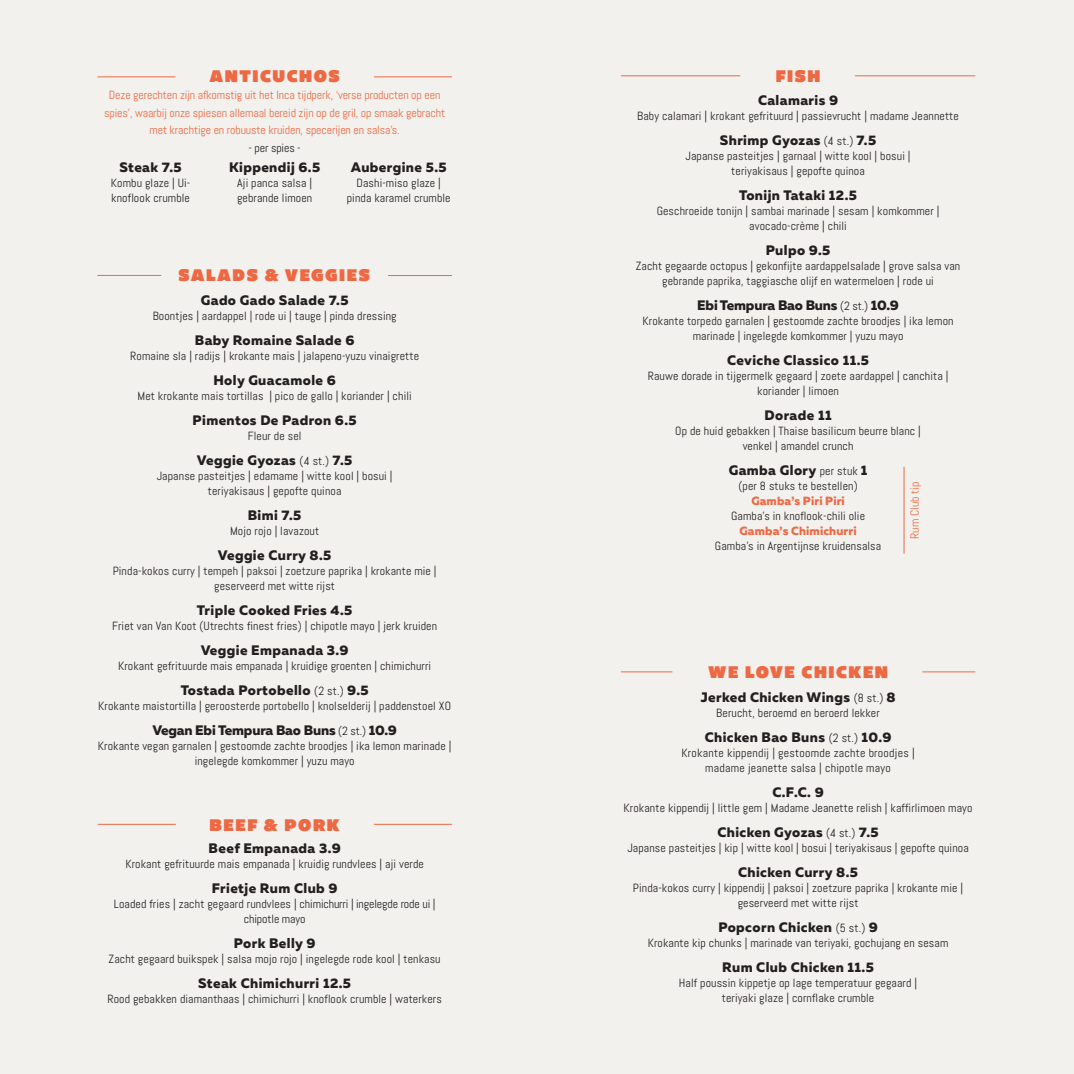
<style>
.page{position:relative;width:1074px;height:1074px;background:#f2f1ee}
.page>*{position:absolute;margin:0;border:0;box-sizing:border-box;transform-origin:0 0}
.t1{font:900 18.75px "Freight Sans U Pro Ultra";letter-spacing:.08em;color:#ee6943}
.t2{font:13.75px "Muller Extra Bold DEMO";letter-spacing:.03em;color:#231f20}
.t3{font:13.75px "Muller Extra Bold DEMO";letter-spacing:-.01em;color:#231f20}
.t4{font:11.88px/15px "Abel";letter-spacing:.01em;color:#231f20;text-align:center}
.t5{font:11.88px/17.5px "Abel";letter-spacing:-.01em;color:#ee6943;text-align:center}
.t6{font:11.88px/15px "Abel";letter-spacing:-.01em;color:#231f20;text-align:center}
.t7{font:11.88px "Muller Extra Bold DEMO";letter-spacing:.01em;color:#ee6943}
.s1{font-family:"Abel";font-size:11.88px}
.s2{font-family:"ABC Monument Grotesk";font-weight:800}
</style>
<div class="page">
<hr style="left:97px;top:275px;width:64px;height:1px;background:#ee6943">
<hr style="left:388px;top:275px;width:64px;height:1px;background:#ee6943">
<hr style="left:621px;top:671px;width:51px;height:1px;background:#ee6943">
<hr style="left:922px;top:671px;width:53px;height:1px;background:#ee6943">
<hr style="left:621px;top:75px;width:119px;height:1px;background:#ee6943">
<hr style="left:855px;top:75px;width:120px;height:1px;background:#ee6943">
<hr style="left:903px;top:467px;width:1px;height:86px;background:#ee6943">
<hr style="left:98px;top:824px;width:78px;height:1px;background:#ee6943">
<hr style="left:374px;top:824px;width:78px;height:1px;background:#ee6943">
<hr style="left:97px;top:77px;width:78px;height:1px;background:#ee6943">
<hr style="left:374px;top:77px;width:78px;height:1px;background:#ee6943">
<h1 class="t1" style="left:210px;top:63px;width:132px">ANTICUCHOS</h1>
<p class="t5" style="left:104px;top:86px;width:342px">Deze gerechten zijn afkomstig uit het Inca tijdperk, ‘verse producten op een spies’, waarbij onze spiesen allemaal bereid zijn op de gril, op smaak gebracht met krachtige en robuuste kruiden, specerijen en salsa’s.</p>
<p class="t6" style="left:249px;top:140px;width:54px">- per spies -</p>
<p class="t2" style="left:119px;top:159px;width:64px">Steak 7.5</p>
<p class="t4" style="left:111px;top:176px;width:81px;text-align:left">Kombu glaze | Ui&shy;knoflook crumble</p>
<p class="t2" style="left:229px;top:159px;width:93px">Kippendij 6.5</p>
<p class="t4" style="left:237px;top:176px;width:77px;text-align:left">Aji panca salsa | gebrande limoen</p>
<p class="t2" style="left:351px;top:159px;width:97px">Aubergine 5.5</p>
<p class="t4" style="left:347px;top:176px;width:105px">Dashi-miso glaze | pinda karamel crumble</p>
<h1 class="t1" style="left:178px;top:263px;width:193px">SALADS &amp; VEGGIES</h1>
<p class="t2" style="left:201px;top:291px;width:149px">Gado Gado Salade 7.5</p>
<p class="t4" style="left:153px;top:308px;width:245px">Boontjes | aardappel | rode ui | tauge | pinda dressing</p>
<p class="t2" style="left:195px;top:331px;width:161px">Baby Romaine Salade 6</p>
<p class="t4" style="left:130px;top:348px;width:290px">Romaine sla | radijs | krokante mais | jalapeno-yuzu vinaigrette</p>
<p class="t2" style="left:213px;top:371px;width:124px">Holy Guacamole 6</p>
<p class="t4" style="left:138px;top:388px;width:276px">Met krokante mais tortillas | pico de gallo | koriander | chili</p>
<p class="t2" style="left:192px;top:411px;width:166px">Pimentos De Padron 6.5</p>
<p class="t4" style="left:248px;top:428px;width:55px">Fleur de sel</p>
<p class="t2" style="left:197px;top:451px;width:157px">Veggie Gyozas <span class="s1">(4 st.)</span> 7.5</p>
<p class="t4" style="left:157px;top:468px;width:237px">Japanse pasteitjes | edamame | witte kool | bosui | teriyakisaus | gepofte quinoa</p>
<p class="t2" style="left:248px;top:506px;width:55px">Bimi 7.5</p>
<p class="t4" style="left:230px;top:523px;width:90px">Mojo rojo | lavazout</p>
<p class="t2" style="left:218px;top:546px;width:115px">Veggie Curry 8.5</p>
<p class="t4" style="left:113px;top:563px;width:325px">Pinda-kokos curry | tempeh | paksoi | zoetzure paprika | krokante mie | geserveerd met witte rijst</p>
<p class="t2" style="left:197px;top:601px;width:157px">Triple Cooked Fries 4.5</p>
<p class="t4" style="left:112px;top:618px;width:326px">Friet van Van Koot (Utrechts finest fries) | chipotle mayo | jerk kruiden</p>
<p class="t2" style="left:201px;top:641px;width:149px">Veggie Empanada 3.9</p>
<p class="t4" style="left:118px;top:658px;width:315px">Krokant gefrituurde mais empanada | kruidige groenten | chimichurri</p>
<p class="t2" style="left:181px;top:681px;width:189px">Tostada Portobello <span class="s1">(2 st.)</span> 9.5</p>
<p class="t4" style="left:98px;top:698px;width:354px">Krokante maistortilla | geroosterde portobello | knolselderij | paddenstoel XO</p>
<p class="t3" style="left:152px;top:721px;width:246px">Vegan Ebi Tempura Bao Buns <span class="s1">(2 st.)</span> 10.9</p>
<p class="t4" style="left:98px;top:738px;width:355px">Krokante vegan garnalen | gestoomde zachte broodjes | ika lemon marinade | ingelegde komkommer | yuzu mayo</p>
<h1 class="t1" style="left:210px;top:812px;width:132px">BEEF &amp; PORK</h1>
<p class="t2" style="left:209px;top:839px;width:134px">Beef Empanada 3.9</p>
<p class="t4" style="left:125px;top:856px;width:300px">Krokant gefrituurde mais empanada | kruidig rundvlees | aji verde</p>
<p class="t2" style="left:212px;top:879px;width:127px">Frietje Rum Club 9</p>
<p class="t6" style="left:114px;top:896px;width:323px">Loaded fries | zacht gegaard rundvlees | chimichurri | ingelegde rode ui | chipotle mayo</p>
<p class="t2" style="left:234px;top:934px;width:83px">Pork Belly 9</p>
<p class="t4" style="left:109px;top:951px;width:334px">Zacht gegaard buikspek | salsa mojo rojo | ingelegde rode kool | tenkasu</p>
<p class="t2" style="left:198px;top:974px;width:154px">Steak Chimichurri 12.5</p>
<p class="t4" style="left:107px;top:991px;width:336px">Rood gebakken diamanthaas | chimichurri | knoflook crumble | waterkers</p>
<h1 class="t1" style="left:775px;top:63px;width:46px">FISH</h1>
<p class="t2" style="left:758px;top:92px;width:82px">Calamaris 9</p>
<p class="t4" style="left:637px;top:108px;width:323px">Baby calamari | krokant gefrituurd | passievrucht | madame Jeannette</p>
<p class="t2" style="left:720px;top:132px;width:158px">Shrimp Gyozas <span class="s1">(4 st.)</span> 7.5</p>
<p class="t4" style="left:685px;top:148px;width:226px">Japanse pasteitjes | garnaal | witte kool | bosui | teriyakisaus | gepofte quinoa</p>
<p class="t2" style="left:739px;top:187px;width:119px">Tonijn Tataki 12.5</p>
<p class="t4" style="left:656px;top:203px;width:284px">Geschroeide tonijn | sambai marinade | sesam | komkommer | avocado-crème | chili</p>
<p class="t2" style="left:765px;top:242px;width:66px">Pulpo 9.5</p>
<p class="t4" style="left:636px;top:258px;width:326px">Zacht gegaarde octopus | gekonfijte aardappelsalade | grove salsa van gebrande paprika, taggiasche olijf en watermeloen | rode ui</p>
<p class="t3" style="left:697px;top:297px;width:203px">Ebi Tempura Bao Buns <span class="s1">(2 st.)</span> 10.9</p>
<p class="t4" style="left:642px;top:313px;width:312px">Krokante torpedo garnalen | gestoomde zachte broodjes | ika lemon marinade | ingelegde komkommer | yuzu mayo</p>
<p class="t2" style="left:727px;top:352px;width:143px">Ceviche Classico 11.5</p>
<p class="t4" style="left:648px;top:368px;width:302px">Rauwe dorade in tijgermelk gegaard | zoete aardappel | canchita | koriander | limoen</p>
<p class="t2" style="left:764px;top:407px;width:68px">Dorade 11</p>
<p class="t4" style="left:675px;top:423px;width:247px">Op de huid gebakken | Thaise basilicum beurre blanc | venkel | amandel crunch</p>
<p class="t2" style="left:728px;top:462px;width:140px">Gamba Glory <span class="s1">per stuk</span> 1</p>
<p class="t4" style="left:738px;top:478px;width:121px">(per 8 stuks te bestellen)</p>
<p class="t7" style="left:751px;top:493px;width:95px">Gamba<span class="s2">’</span>s Piri Piri</p>
<p class="t4" style="left:731px;top:508px;width:136px">Gamba’s in knoflook-chili olie</p>
<p class="t7" style="left:739px;top:523px;width:119px">Gamba<span class="s2">’</span>s Chimichurri</p>
<p class="t4" style="left:715px;top:538px;width:168px">Gamba’s in Argentijnse kruidensalsa</p>
<p class="t5" style="left:906px;top:539px;width:59px;rotate:-90deg">Rum Club tip</p>
<h1 class="t1" style="left:708px;top:659px;width:181px">WE LOVE CHICKEN</h1>
<p class="t2" style="left:700px;top:688px;width:196px">Jerked Chicken Wings <span class="s1">(8 st.)</span> 8</p>
<p class="t4" style="left:716px;top:705px;width:165px">Berucht, beroemd en beroerd lekker</p>
<p class="t2" style="left:704px;top:728px;width:188px">Chicken Bao Buns <span class="s1">(2 st.)</span> 10.9</p>
<p class="t4" style="left:681px;top:745px;width:235px">Krokante kippendij | gestoomde zachte broodjes | madame jeanette salsa | chipotle mayo</p>
<p class="t2" style="left:772px;top:783px;width:53px">C.F.C. 9</p>
<p class="t4" style="left:623px;top:800px;width:350px">Krokante kippendij | little gem | Madame Jeanette relish | kaffirlimoen mayo</p>
<p class="t2" style="left:717px;top:823px;width:163px">Chicken Gyozas <span class="s1">(4 st.)</span> 7.5</p>
<p class="t4" style="left:627px;top:840px;width:343px">Japanse pasteitjes | kip | witte kool | bosui | teriyakisaus | gepofte quinoa</p>
<p class="t2" style="left:738px;top:863px;width:121px">Chicken Curry 8.5</p>
<p class="t4" style="left:633px;top:880px;width:332px">Pinda-kokos curry | kippendij | paksoi | zoetzure paprika | krokante mie | geserveerd met witte rijst</p>
<p class="t2" style="left:718px;top:918px;width:161px">Popcorn Chicken <span class="s1">(5 st.)</span> 9</p>
<p class="t4" style="left:648px;top:935px;width:302px">Krokante kip chunks | marinade van teriyaki, gochujang en sesam</p>
<p class="t2" style="left:722px;top:958px;width:153px">Rum Club Chicken 11.5</p>
<p class="t4" style="left:679px;top:975px;width:240px">Half poussin kippetje op lage temperatuur gegaard | teriyaki glaze | cornflake crumble</p>
</div>
